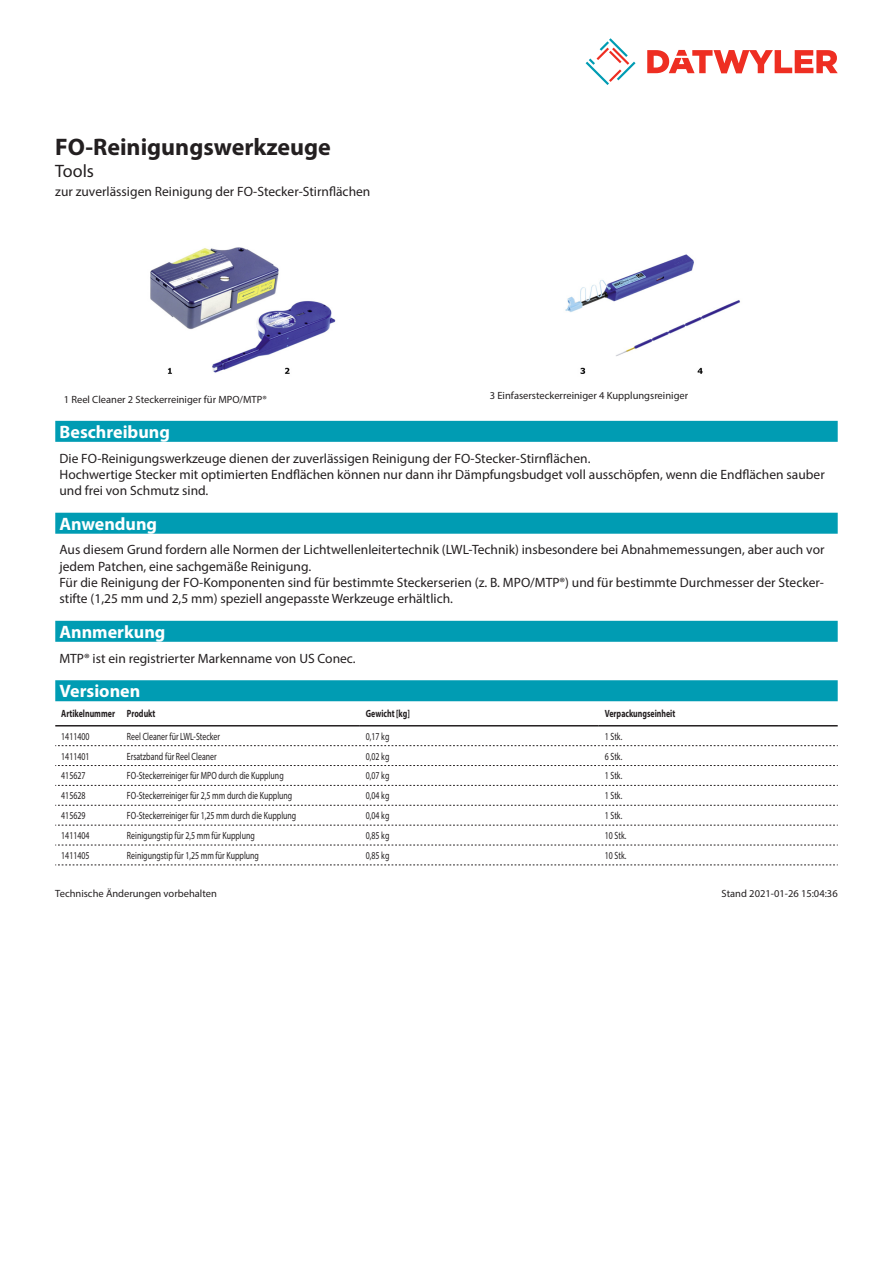
<style>
.page{position:relative;width:893px;height:1263px;background:#fff}
.page>*{position:absolute;margin:0;border:0;box-sizing:border-box;transform-origin:0 0}
.Product_Head{font:700 24px "Myriad Pro";color:#231f20}
.Standard_Head_Proper{font:700 18px "Myriad Pro";color:#fff}
.SubHead{font:18px "Myriad Pro";color:#231f20}
.Standard_text{font:13.5px/16.2px "Myriad Pro";color:#231f20}
.myriadlight{font:10.5px "Myriad Pro";color:#231f20;scale:.75 1}
.imagetext{font:10.5px "Myriad Pro";color:#231f20}
.Footnote{font:10.5px "Myriad Pro";color:#231f20}
.myriadbold{font:700 10.5px "Myriad Pro";color:#231f20;scale:.75 1}
</style>
<div class="page">
<svg style="left:586px;top:38px;width:49px;height:47px"></svg>
<svg style="left:647px;top:50px;width:191px;height:23px"></svg>
<div style="left:55px;top:621px;width:783px;height:21px;background:#009cb3"></div>
<img style="left:150px;top:247px;width:186px;height:127px">
<img style="left:565px;top:254px;width:175px;height:120px">
<div style="left:55px;top:680px;width:783px;height:21px;background:#009cb3"></div>
<hr style="left:55px;top:725px;width:66px;height:1px;background:#231f20">
<hr style="left:121px;top:725px;width:239px;height:1px;background:#231f20">
<hr style="left:360px;top:725px;width:239px;height:1px;background:#231f20">
<hr style="left:599px;top:725px;width:239px;height:1px;background:#231f20">
<svg style="left:55px;top:745px;width:783px;height:1px"></svg>
<svg style="left:55px;top:765px;width:783px;height:1px"></svg>
<svg style="left:55px;top:785px;width:783px;height:1px"></svg>
<svg style="left:55px;top:805px;width:783px;height:1px"></svg>
<svg style="left:55px;top:825px;width:783px;height:1px"></svg>
<svg style="left:55px;top:845px;width:783px;height:1px"></svg>
<svg style="left:55px;top:865px;width:783px;height:1px"></svg>
<div style="left:55px;top:421px;width:783px;height:21px;background:#009cb3"></div>
<div style="left:55px;top:513px;width:783px;height:21px;background:#009cb3"></div>
<p class="Product_Head" style="left:55px;top:131px;width:277px">FO-Reinigungswerkzeuge</p>
<p class="SubHead" style="left:55px;top:160px;width:40px">Tools</p>
<p class="Standard_text" style="left:55px;top:183px;width:317px">zur zuverlässigen Reinigung der FO-Stecker-Stirnflächen</p>
<p class="imagetext" style="left:64px;top:393px;width:204px">1 Reel Cleaner 2 Steckerreiniger für MPO/MTP®</p>
<p class="imagetext" style="left:490px;top:389px;width:200px">3 Einfasersteckerreiniger 4 Kupplungsreiniger</p>
<p class="Standard_Head_Proper" style="left:60px;top:420px;width:112px">Beschreibung</p>
<p class="Standard_text" style="left:60px;top:450px;width:767px">Die FO-Reinigungswerkzeuge dienen der zuverlässigen Reinigung der FO-Stecker-Stirnflächen.<br>Hochwertige Stecker mit optimierten Endflächen können nur dann ihr Dämpfungsbudget voll ausschöpfen, wenn die Endflächen sauber und frei von Schmutz sind.</p>
<p class="Standard_Head_Proper" style="left:60px;top:512px;width:99px">Anwendung</p>
<p class="Standard_text" style="left:60px;top:542px;width:766px">Aus diesem Grund fordern alle Normen der Lichtwellenleitertechnik (LWL-Technik) insbesondere bei Abnahmemessungen, aber auch vor jedem Patchen, eine sachgemäße Reinigung.<br>Für die Reinigung der FO-Komponenten sind für bestimmte Steckerserien (z. B. MPO/MTP®) und für bestimmte Durchmesser der Stecker&shy;stifte (1,25 mm und 2,5 mm) speziell angepasste Werkzeuge erhältlich.</p>
<p class="Standard_Head_Proper" style="left:60px;top:620px;width:107px">Annmerkung</p>
<p class="Standard_text" style="left:60px;top:650px;width:298px">MTP® ist ein registrierter Markenname von US Conec.</p>
<p class="Standard_Head_Proper" style="left:60px;top:679px;width:82px">Versionen</p>
<p class="myriadbold" style="left:61px;top:707px;width:73px">Artikelnummer</p>
<p class="myriadbold" style="left:127px;top:707px;width:39px">Produkt</p>
<p class="myriadbold" style="left:366px;top:707px;width:60px">Gewicht [kg]</p>
<p class="myriadbold" style="left:605px;top:707px;width:95px">Verpackungseinheit</p>
<p class="myriadlight" style="left:61px;top:730px;width:39px">1411400</p>
<p class="myriadlight" style="left:127px;top:730px;width:126px">Reel Cleaner für LWL-Stecker</p>
<p class="myriadlight" style="left:366px;top:730px;width:33px">0,17 kg</p>
<p class="myriadlight" style="left:605px;top:730px;width:25px">1 Stk.</p>
<p class="myriadlight" style="left:61px;top:749px;width:39px">1411401</p>
<p class="myriadlight" style="left:127px;top:749px;width:121px">Ersatzband für Reel Cleaner</p>
<p class="myriadlight" style="left:366px;top:749px;width:33px">0,02 kg</p>
<p class="myriadlight" style="left:605px;top:749px;width:25px">6 Stk.</p>
<p class="myriadlight" style="left:61px;top:769px;width:34px">415627</p>
<p class="myriadlight" style="left:127px;top:769px;width:211px">FO-Steckerreiniger für MPO durch die Kupplung</p>
<p class="myriadlight" style="left:366px;top:769px;width:33px">0,07 kg</p>
<p class="myriadlight" style="left:605px;top:769px;width:25px">1 Stk.</p>
<p class="myriadlight" style="left:61px;top:789px;width:34px">415628</p>
<p class="myriadlight" style="left:127px;top:789px;width:222px">FO-Steckerreiniger für 2,5 mm durch die Kupplung</p>
<p class="myriadlight" style="left:366px;top:789px;width:33px">0,04 kg</p>
<p class="myriadlight" style="left:605px;top:789px;width:25px">1 Stk.</p>
<p class="myriadlight" style="left:61px;top:809px;width:34px">415629</p>
<p class="myriadlight" style="left:127px;top:809px;width:227px">FO-Steckerreiniger für 1,25 mm durch die Kupplung</p>
<p class="myriadlight" style="left:366px;top:809px;width:33px">0,04 kg</p>
<p class="myriadlight" style="left:605px;top:809px;width:25px">1 Stk.</p>
<p class="myriadlight" style="left:61px;top:829px;width:39px">1411404</p>
<p class="myriadlight" style="left:127px;top:829px;width:172px">Reinigungstip für 2,5 mm für Kupplung</p>
<p class="myriadlight" style="left:366px;top:829px;width:33px">0,85 kg</p>
<p class="myriadlight" style="left:605px;top:829px;width:30px">10 Stk.</p>
<p class="myriadlight" style="left:61px;top:849px;width:39px">1411405</p>
<p class="myriadlight" style="left:127px;top:849px;width:177px">Reinigungstip für 1,25 mm für Kupplung</p>
<p class="myriadlight" style="left:366px;top:849px;width:33px">0,85 kg</p>
<p class="myriadlight" style="left:605px;top:849px;width:30px">10 Stk.</p>
<p class="Footnote" style="left:55px;top:887px;width:163px">Technische Änderungen vorbehalten</p>
<p class="Footnote" style="left:722px;top:887px;width:118px">Stand 2021-01-26 15:04:36</p>
</div>
